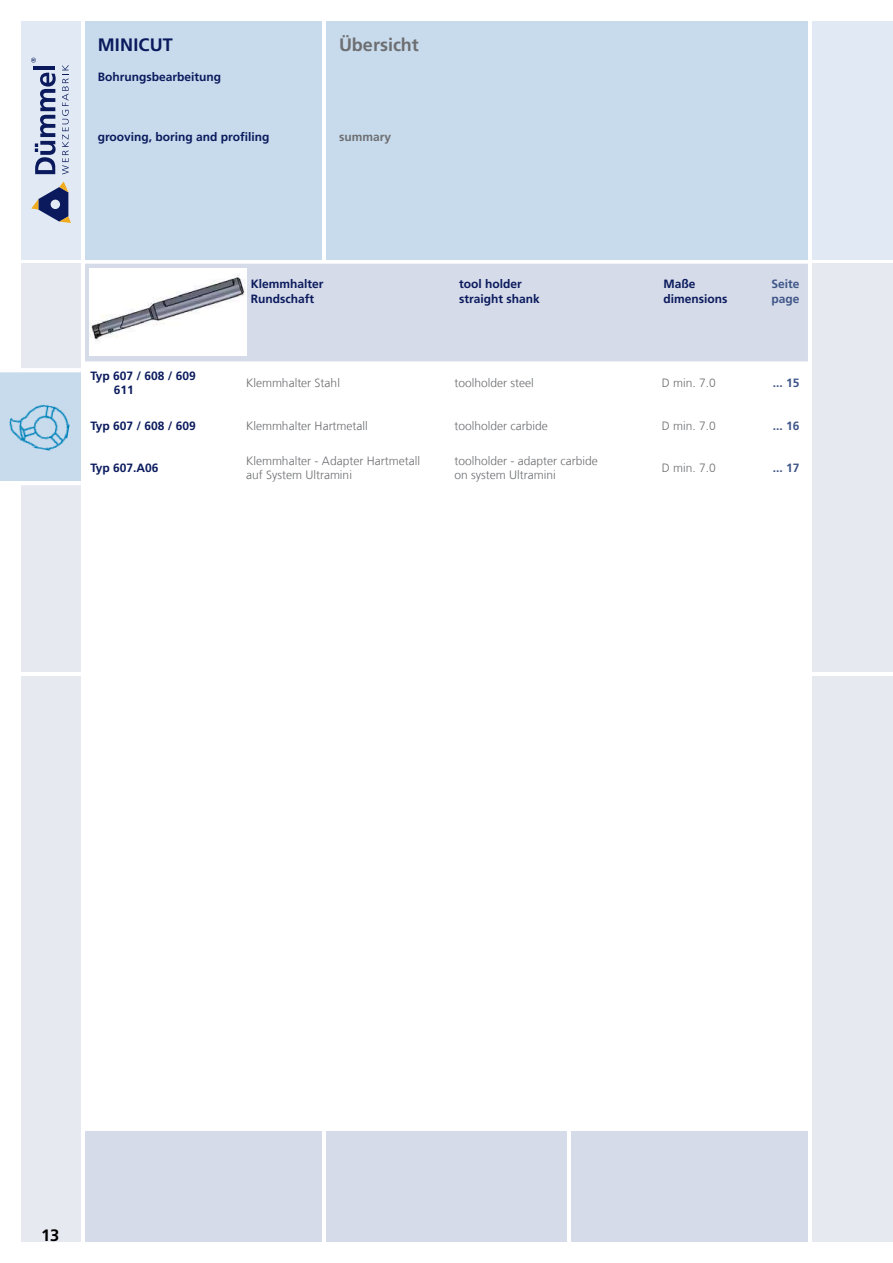
<style>
.page{position:relative;width:893px;height:1263px;background:#fff}
.page>*{position:absolute;margin:0;border:0;box-sizing:border-box;transform-origin:0 0}
.t1{font:700 18px "Frutiger LT Com";color:#6d6e71}
.t2{font:700 18px "Frutiger LT Com";letter-spacing:.01em;color:#0a1a5d}
.t3{font:700 16.5px "Frutiger LT Com";color:#000}
.t4{font:300 12px/14.4px "Frutiger LT Com";color:#6d6e71}
.t5{font:700 12px/14.4px "Frutiger LT Com";color:#0a1a5d}
.t6{font:700 12px/14.4px "Frutiger LT Com";color:#3e5688}
.t7{font:700 12px "Frutiger LT Com";color:#6d6e71}
</style>
<div class="page">
<div style="left:21px;top:264px;width:60px;height:408px;background:#e7e9f1"></div>
<div style="left:22px;top:676px;width:59px;height:566px;background:#e7e9f1"></div>
<div style="left:812px;top:21px;width:81px;height:238px;background:#e1eaf4"></div>
<div style="left:85px;top:21px;width:237px;height:238px;background:#c8dbec"></div>
<div style="left:326px;top:21px;width:482px;height:238px;background:#c8dbec"></div>
<div style="left:812px;top:676px;width:81px;height:566px;background:#e7e9f1"></div>
<div style="left:85px;top:1131px;width:237px;height:111px;background:#d6dbe9"></div>
<div style="left:326px;top:1131px;width:241px;height:111px;background:#d6dbe9"></div>
<div style="left:571px;top:1131px;width:237px;height:111px;background:#d6dbe9"></div>
<div style="left:812px;top:264px;width:81px;height:408px;background:#e7e9f1"></div>
<div style="left:21px;top:21px;width:60px;height:238px;background:#e1eaf4"></div>
<div style="left:0;top:372px;width:81px;height:109px;background:#c8dbec"></div>
<hr style="left:0;top:481px;width:81px;height:4px;background:#fff">
<hr style="left:0;top:368px;width:81px;height:4px;background:#fff">
<img style="left:9px;top:405px;width:61px;height:46px">
<svg style="left:31px;top:181px;width:40px;height:42px"></svg>
<svg style="left:35px;top:73px;width:21px;height:101px"></svg>
<hr style="left:34px;top:66px;width:21px;height:4px;background:#0a1a5d">
<svg style="left:31px;top:58px;width:5px;height:5px"></svg>
<svg style="left:62px;top:65px;width:7px;height:109px"></svg>
<div style="left:85px;top:264px;width:723px;height:97px;background:#d6dbe9"></div>
<img style="left:89px;top:268px;width:157px;height:87px">
<h1 class="t2" style="left:98px;top:34px;width:77px">MINICUT</h1>
<p class="t5" style="left:98px;top:70px;width:125px">Bohrungsbearbeitung</p>
<p class="t5" style="left:98px;top:130px;width:173px">grooving, boring and profiling</p>
<h1 class="t1" style="left:339px;top:34px;width:81px">Übersicht</h1>
<p class="t7" style="left:339px;top:130px;width:54px">summary</p>
<p class="t5" style="left:251px;top:277px;width:74px">Klemmhalter<br>Rundschaft</p>
<p class="t5" style="left:459px;top:277px;width:82px">tool holder straight shank</p>
<p class="t5" style="left:663px;top:277px;width:65px">Maße dimensions</p>
<p class="t6" style="left:771px;top:277px;width:30px">Seite page</p>
<p class="t5" style="left:114px;top:368px;width:84px;text-indent:-23px">Typ 607 / 608 / 609<br>611</p>
<p class="t4" style="left:246px;top:375px;width:95px">Klemmhalter Stahl</p>
<p class="t4" style="left:454px;top:375px;width:81px">toolholder steel</p>
<p class="t4" style="left:662px;top:375px;width:56px">D min. 7.0</p>
<p class="t6" style="left:773px;top:376px;width:28px">... 15</p>
<p class="t5" style="left:90px;top:418px;width:107px">Typ 607 / 608 / 609</p>
<p class="t4" style="left:246px;top:418px;width:123px">Klemmhalter Hartmetall</p>
<p class="t4" style="left:454px;top:418px;width:95px">toolholder carbide</p>
<p class="t4" style="left:662px;top:418px;width:56px">D min. 7.0</p>
<p class="t6" style="left:773px;top:418px;width:28px">... 16</p>
<p class="t5" style="left:90px;top:461px;width:70px">Typ 607.A06</p>
<p class="t4" style="left:246px;top:454px;width:175px">Klemmhalter - Adapter Hartmetall auf System Ultramini</p>
<p class="t4" style="left:454px;top:454px;width:145px">toolholder - adapter carbide on system Ultramini</p>
<p class="t4" style="left:662px;top:461px;width:56px">D min. 7.0</p>
<p class="t6" style="left:773px;top:461px;width:28px">... 17</p>
<h2 class="t3" style="left:41px;top:1225px;width:20px">13</h2>
</div>
